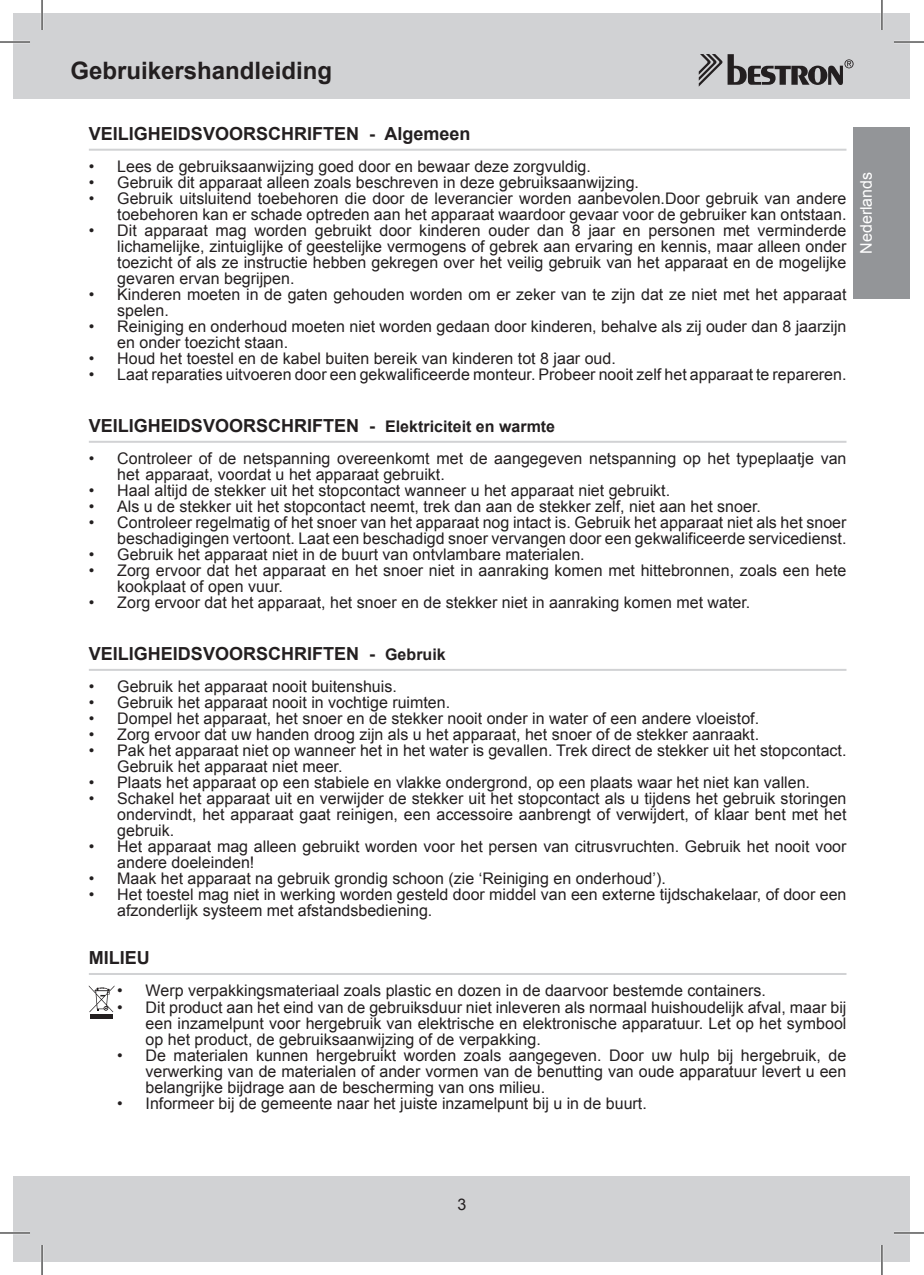
<style>
.page{position:relative;width:924px;height:1275px;background:#fff}
.page>*{position:absolute;margin:0;border:0;box-sizing:border-box;transform-origin:0 0}
.t1{font:700 24px "Arial";color:#231f20}
.t2{font:700 18px "Arial";color:#231f20}
.t3{font:16px/16px "Arial";color:#231f20}
.t4{font:16px "Arial";color:#fff}
.s1{font-size:16px}
</style>
<div class="page">
<div style="left:14px;top:14px;width:895px;height:85px;background:#d1d2d4"></div>
<div style="left:14px;top:1176px;width:895px;height:85px;background:#d1d2d4"></div>
<svg style="left:698px;top:54px;width:155px;height:33px"></svg>
<div style="left:853px;top:127px;width:56px;height:171px;background:#939598"></div>
<hr style="left:89px;top:149px;width:757px;height:2px;background:#d1d2d4">
<hr style="left:89px;top:441px;width:757px;height:2px;background:#d1d2d4">
<hr style="left:89px;top:669px;width:757px;height:2px;background:#d1d2d4">
<hr style="left:89px;top:973px;width:757px;height:2px;background:#d1d2d4">
<div style="left:90px;top:1014px;width:23px;height:5px;background:#231f20"></div>
<svg style="left:89px;top:985px;width:25px;height:27px"></svg>
<hr style="left:0;top:41px;width:30px;height:2px;background:#fff">
<hr style="left:893px;top:41px;width:30px;height:2px;background:#fff">
<hr style="left:0;top:1231px;width:30px;height:3px;background:#fff">
<hr style="left:893px;top:1231px;width:30px;height:3px;background:#fff">
<hr style="left:41px;top:0;width:2px;height:30px;background:#fff">
<hr style="left:41px;top:1245px;width:2px;height:30px;background:#fff">
<hr style="left:880px;top:0;width:2px;height:30px;background:#fff">
<hr style="left:880px;top:1245px;width:2px;height:30px;background:#fff">
<hr style="left:0;top:42px;width:30px;height:1px;background:#000">
<hr style="left:893px;top:42px;width:30px;height:1px;background:#000">
<hr style="left:0;top:1232px;width:30px;height:1px;background:#000">
<hr style="left:893px;top:1232px;width:30px;height:1px;background:#000">
<hr style="left:42px;top:0;width:1px;height:30px;background:#000">
<hr style="left:42px;top:1245px;width:1px;height:30px;background:#000">
<hr style="left:881px;top:0;width:1px;height:30px;background:#000">
<hr style="left:881px;top:1245px;width:1px;height:30px;background:#000">
<h1 class="t1" style="left:70px;top:62px;width:263px">GEBRUIKERSHANDLEIDING</h1>
<p class="t2" style="left:89px;top:127px;width:383px">VEILIGHEIDSVOORSCHRIFTEN - ALGEMEEN</p>
<p class="t3" style="left:89px;top:159px;width:503px">• Lees de gebruiksaanwijzing goed door en bewaar deze zorgvuldig.</p>
<p class="t3" style="left:89px;top:175px;width:551px">• Gebruik dit apparaat alleen zoals beschreven in deze gebruiksaanwijzing.</p>
<p class="t3" style="left:89px;top:191px;width:758px;text-align:right">• Gebruik uitsluitend toebehoren die door de leverancier worden aanbevolen.Door gebruik van andere toebehoren kan er schade optreden aan het apparaat waardoor gevaar voor de gebruiker kan ontstaan.</p>
<p class="t3" style="left:117px;top:223px;width:730px;text-align:justify;text-indent:-28px">• Dit apparaat mag worden gebruikt door kinderen ouder dan 8 jaar en personen met verminderde lichamelijke, zintuiglijke of geestelijke vermogens of gebrek aan ervaring en kennis, maar alleen onder toezicht of als ze instructie hebben gekregen over het veilig gebruik van het apparaat en de mogelijke gevaren ervan begrijpen.</p>
<p class="t3" style="left:117px;top:287px;width:730px;text-indent:-28px">• Kinderen moeten in de gaten gehouden worden om er zeker van te zijn dat ze niet met het apparaat spelen.</p>
<p class="t3" style="left:117px;top:319px;width:730px;text-indent:-28px">• Reiniging en onderhoud moeten niet worden gedaan door kinderen, behalve als zij ouder dan 8 jaarzijn en onder toezicht staan.</p>
<p class="t3" style="left:89px;top:351px;width:528px">• Houd het toestel en de kabel buiten bereik van kinderen tot 8 jaar oud.</p>
<p class="t3" style="left:89px;top:367px;width:758px">• Laat reparaties uitvoeren door een gekwalificeerde monteur. Probeer nooit zelf het apparaat te repareren.</p>
<p class="t2" style="left:89px;top:419px;width:467px">VEILIGHEIDSVOORSCHRIFTEN - <span class="s1">ELEKTRICITEIT EN WARMTE</span></p>
<p class="t3" style="left:117px;top:451px;width:730px;text-indent:-28px">• Controleer of de netspanning overeenkomt met de aangegeven netspanning op het typeplaatje van het apparaat, voordat u het apparaat gebruikt.</p>
<p class="t3" style="left:89px;top:483px;width:582px">• Haal altijd de stekker uit het stopcontact wanneer u het apparaat niet gebruikt.</p>
<p class="t3" style="left:89px;top:499px;width:673px">• Als u de stekker uit het stopcontact neemt, trek dan aan de stekker zelf, niet aan het snoer.</p>
<p class="t3" style="left:89px;top:515px;width:758px;text-align:right">• Controleer regelmatig of het snoer van het apparaat nog intact is. Gebruik het apparaat niet als het snoer beschadigingen vertoont. Laat een beschadigd snoer vervangen door een gekwalificeerde servicedienst.</p>
<p class="t3" style="left:89px;top:547px;width:497px">• Gebruik het apparaat niet in de buurt van ontvlambare materialen.</p>
<p class="t3" style="left:117px;top:563px;width:730px;text-indent:-28px">• Zorg ervoor dat het apparaat en het snoer niet in aanraking komen met hittebronnen, zoals een hete kookplaat of open vuur.</p>
<p class="t3" style="left:89px;top:595px;width:662px">• Zorg ervoor dat het apparaat, het snoer en de stekker niet in aanraking komen met water.</p>
<p class="t2" style="left:89px;top:647px;width:358px">VEILIGHEIDSVOORSCHRIFTEN - <span class="s1">GEBRUIK</span></p>
<p class="t3" style="left:89px;top:679px;width:309px">• Gebruik het apparaat nooit buitenshuis.</p>
<p class="t3" style="left:89px;top:695px;width:363px">• Gebruik het apparaat nooit in vochtige ruimten.</p>
<p class="t3" style="left:89px;top:711px;width:671px">• Dompel het apparaat, het snoer en de stekker nooit onder in water of een andere vloeistof.</p>
<p class="t3" style="left:89px;top:727px;width:671px">• Zorg ervoor dat uw handen droog zijn als u het apparaat, het snoer of de stekker aanraakt.</p>
<p class="t3" style="left:117px;top:743px;width:730px;text-indent:-28px">• Pak het apparaat niet op wanneer het in het water is gevallen. Trek direct de stekker uit het stopcontact.<br>Gebruik het apparaat niet meer.</p>
<p class="t3" style="left:89px;top:775px;width:722px">• Plaats het apparaat op een stabiele en vlakke ondergrond, op een plaats waar het niet kan vallen.</p>
<p class="t3" style="left:117px;top:791px;width:730px;text-align:justify;text-indent:-28px">• Schakel het apparaat uit en verwijder de stekker uit het stopcontact als u tijdens het gebruik storingen ondervindt, het apparaat gaat reinigen, een accessoire aanbrengt of verwijdert, of klaar bent met het gebruik.</p>
<p class="t3" style="left:117px;top:839px;width:730px;text-indent:-28px">• Het apparaat mag alleen gebruikt worden voor het persen van citrusvruchten. Gebruik het nooit voor andere doeleinden!</p>
<p class="t3" style="left:89px;top:871px;width:578px">• Maak het apparaat na gebruik grondig schoon (zie ‘Reiniging en onderhoud’).</p>
<p class="t3" style="left:117px;top:887px;width:730px;text-indent:-28px">• Het toestel mag niet in werking worden gesteld door middel van een externe tijdschakelaar, of door een afzonderlijk systeem met afstandsbediening.</p>
<p class="t2" style="left:89px;top:951px;width:63px">MILIEU</p>
<p class="t3" style="left:117px;top:983px;width:650px">• Werp verpakkingsmateriaal zoals plastic en dozen in de daarvoor bestemde containers.</p>
<p class="t3" style="left:145px;top:999px;width:702px;text-align:justify;text-indent:-28px">• Dit product aan het eind van de gebruiksduur niet inleveren als normaal huishoudelijk afval, maar bij een inzamelpunt voor hergebruik van elektrische en elektronische apparatuur. Let op het symbool op het product, de gebruiksaanwijzing of de verpakking.</p>
<p class="t3" style="left:145px;top:1047px;width:702px;text-align:justify;text-indent:-28px">• De materialen kunnen hergebruikt worden zoals aangegeven. Door uw hulp bij hergebruik, de verwerking van de materialen of ander vormen van de benutting van oude apparatuur levert u een belangrijke bijdrage aan de bescherming van ons milieu.</p>
<p class="t3" style="left:117px;top:1095px;width:531px">• Informeer bij de gemeente naar het juiste inzamelpunt bij u in de buurt.</p>
<p class="t4" style="left:856px;top:254px;width:83px;rotate:-90deg">Nederlands</p>
<p class="t3" style="left:457px;top:1197px;width:10px">3</p>
</div>
